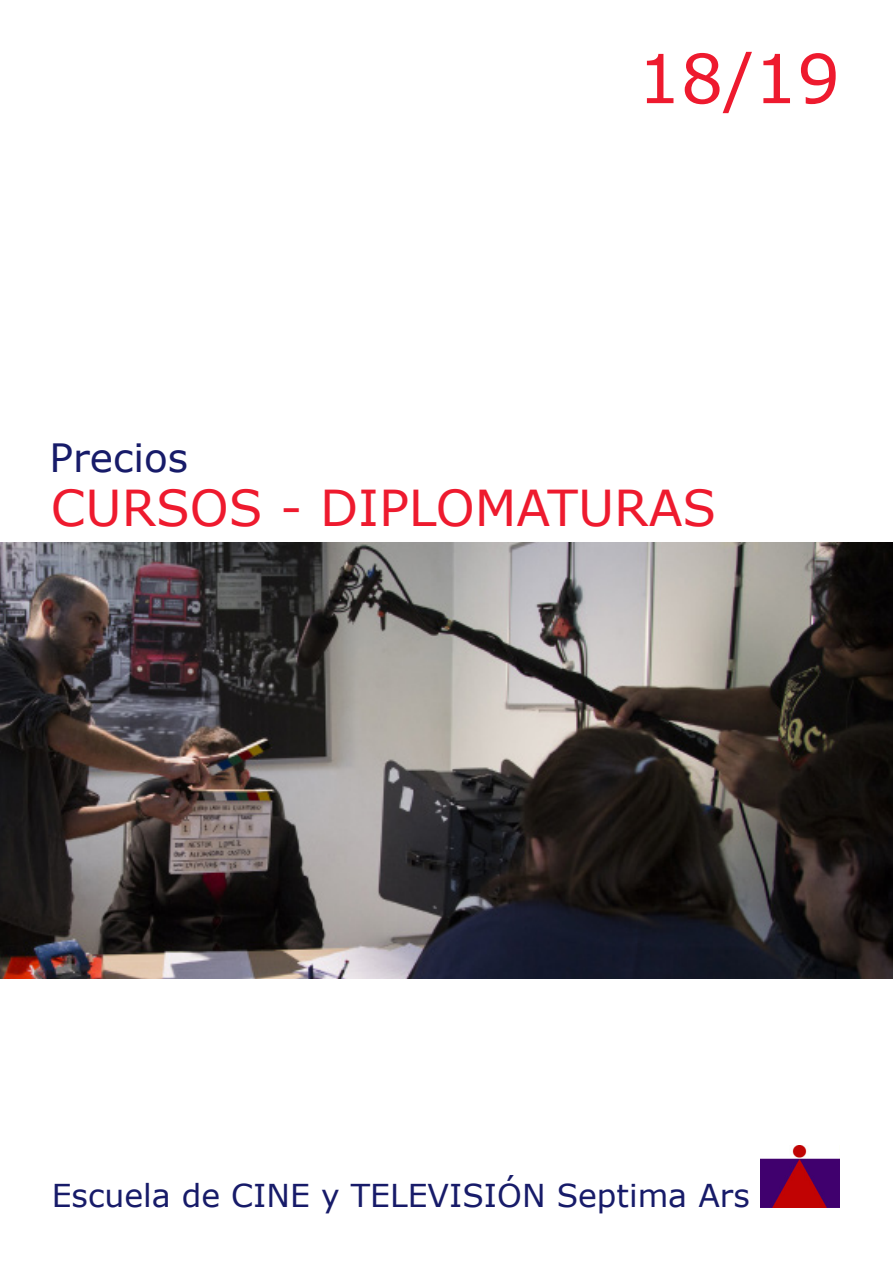
<style>
.page{position:relative;width:893px;height:1263px;background:#fff}
.page>*{position:absolute;margin:0;border:0;box-sizing:border-box;transform-origin:0 0}
.t1{font:67.5px "Verdana";color:#ee1a2e}
.t2{font:49.5px "Verdana";color:#ee1a2e}
.t3{font:39px "Verdana";color:#171b69}
.t4{font:31.5px "Verdana";color:#171b69}
</style>
<div class="page">
<img style="left:761px;top:1145px;width:79px;height:62px">
<img style="left:0;top:543px;width:893px;height:435px">
<p class="t3" style="left:50px;top:431px;width:140px">Precios</p>
<p class="t1" style="left:638px;top:32px;width:204px">18/19</p>
<p class="t2" style="left:51px;top:474px;width:667px">CURSOS - DIPLOMATURAS</p>
<p class="t4" style="left:52px;top:1174px;width:700px">Escuela de CINE y TELEVISIÓN Septima Ars</p>
</div>
